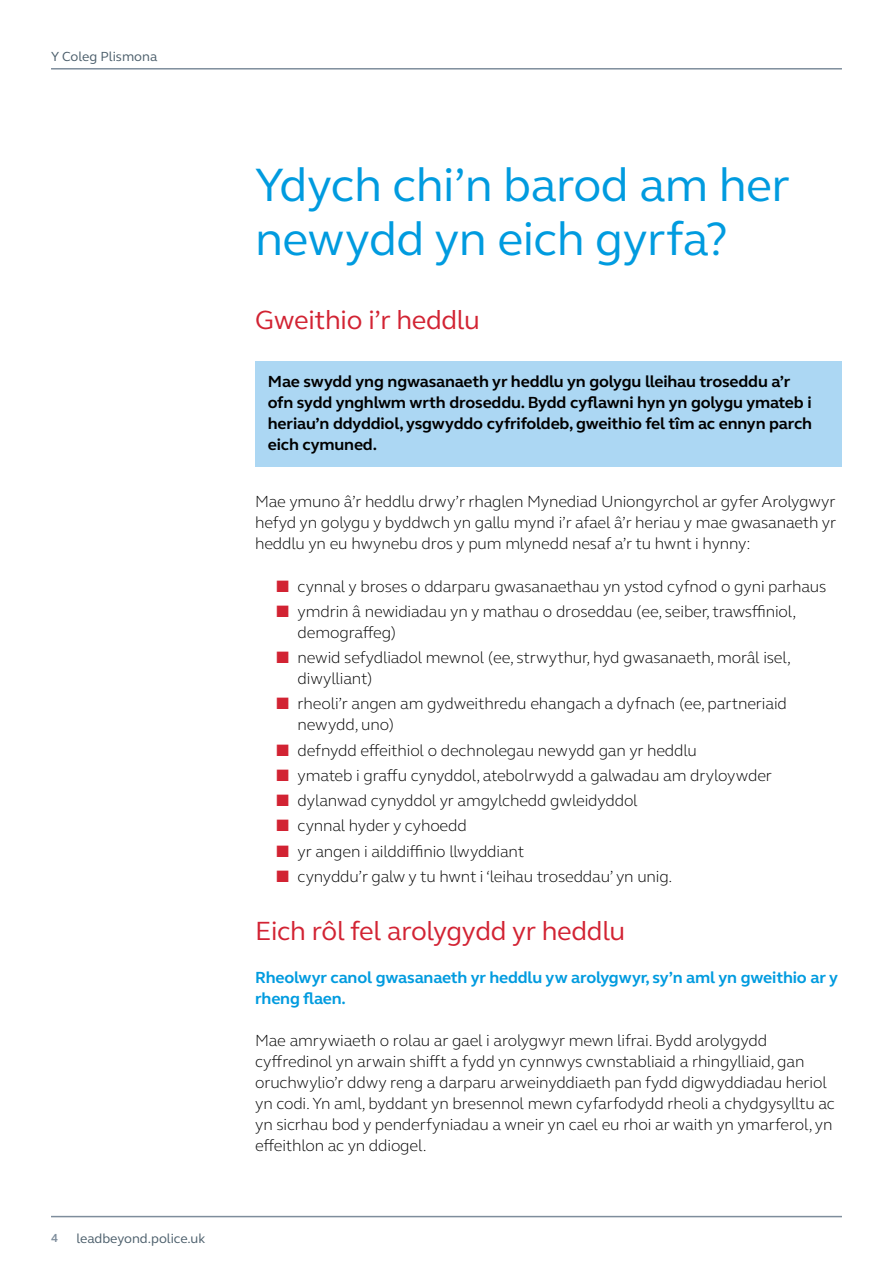
<style>
.page{position:relative;width:893px;height:1263px;background:#fff}
.page>*{position:absolute;margin:0;border:0;box-sizing:border-box;transform-origin:0 0}
.t1{font:48px/54px "FS Elliot Pro";letter-spacing:-.01em;color:#009bdf}
.t2{font:27px "FS Elliot Pro";letter-spacing:-.01em;color:#d22333}
.t3{font:300 16.5px/21px "FS Elliot Pro";letter-spacing:-.01em;color:#000}
.t4{font:700 16.5px/21px "FS Elliot Pro";letter-spacing:-.01em;color:#000}
.t5{font:700 16.5px/21px "FS Elliot Pro";letter-spacing:-.01em;color:#009bdf}
.t6{font:13.5px "FS Elliot Pro";color:#4a5d6a}
.t7{font:700 12px "FS Elliot Pro";color:#7e8d9c}
.s1{color:#d22333}
</style>
<div class="page">
<hr style="left:51px;top:1216px;width:791px;height:1px;background:#7e8d9c">
<hr style="left:51px;top:68px;width:791px;height:2px;background:#7e8d9c">
<div style="left:255px;top:361px;width:587px;height:106px;background:#acd7f3"></div>
<p class="t6" style="left:51px;top:48px;width:108px">Y Coleg Plismona</p>
<p class="t7" style="left:51px;top:1230px;width:8px">4</p>
<p class="t6" style="left:77px;top:1230px;width:130px">leadbeyond.police.uk</p>
<h1 class="t1" style="left:255px;top:157px;width:536px">Ydych chi’n barod am her newydd yn eich gyrfa?</h1>
<h2 class="t2" style="left:255px;top:301px;width:226px">Gweithio i’r heddlu</h2>
<p class="t4" style="left:268px;top:370px;width:546px">Mae swydd yng ngwasanaeth yr heddlu yn golygu lleihau troseddu a’r ofn sydd ynghlwm wrth droseddu. Bydd cyflawni hyn yn golygu ymateb i heriau’n ddyddiol, ysgwyddo cyfrifoldeb, gweithio fel tîm ac ennyn parch eich cymuned.</p>
<p class="t3" style="left:255px;top:491px;width:583px;text-align:justify">Mae ymuno â’r heddlu drwy’r rhaglen Mynediad Uniongyrchol ar gyfer Arolygwyr hefyd yn golygu y byddwch yn gallu mynd i’r afael â’r heriau y mae gwasanaeth yr heddlu yn eu hwynebu dros y pum mlynedd nesaf a’r tu hwnt i hynny:</p>
<p class="t3" style="left:276px;top:575px;width:552px"><span class="s1">■</span> cynnal y broses o ddarparu gwasanaethau yn ystod cyfnod o gyni parhaus</p>
<p class="t3" style="left:298px;top:600px;width:500px;text-indent:-21px"><span class="s1">■</span> ymdrin â newidiadau yn y mathau o droseddau (ee, seiber, trawsffiniol, demograffeg)</p>
<p class="t3" style="left:298px;top:646px;width:495px;text-indent:-21px"><span class="s1">■</span> newid sefydliadol mewnol (ee, strwythur, hyd gwasanaeth, morâl isel, diwylliant)</p>
<p class="t3" style="left:298px;top:693px;width:491px;text-indent:-21px"><span class="s1">■</span> rheoli’r angen am gydweithredu ehangach a dyfnach (ee, partneriaid newydd, uno)</p>
<p class="t3" style="left:276px;top:739px;width:422px"><span class="s1">■</span> defnydd effeithiol o dechnolegau newydd gan yr heddlu</p>
<p class="t3" style="left:276px;top:764px;width:497px"><span class="s1">■</span> ymateb i graffu cynyddol, atebolrwydd a galwadau am dryloywder</p>
<p class="t3" style="left:276px;top:789px;width:363px"><span class="s1">■</span> dylanwad cynyddol yr amgylchedd gwleidyddol</p>
<p class="t3" style="left:276px;top:815px;width:192px"><span class="s1">■</span> cynnal hyder y cyhoedd</p>
<p class="t3" style="left:276px;top:840px;width:249px"><span class="s1">■</span> yr angen i ailddiffinio llwyddiant</p>
<p class="t3" style="left:276px;top:865px;width:398px"><span class="s1">■</span> cynyddu’r galw y tu hwnt i ‘leihau troseddau’ yn unig.</p>
<h2 class="t2" style="left:255px;top:913px;width:372px">Eich rôl fel arolygydd yr heddlu</h2>
<p class="t5" style="left:255px;top:966px;width:584px">Rheolwyr canol gwasanaeth yr heddlu yw arolygwyr, sy’n aml yn gweithio ar y rheng flaen.</p>
<p class="t3" style="left:255px;top:1029px;width:581px">Mae amrywiaeth o rolau ar gael i arolygwyr mewn lifrai. Bydd arolygydd cyffredinol yn arwain shifft a fydd yn cynnwys cwnstabliaid a rhingylliaid, gan oruchwylio’r ddwy reng a darparu arweinyddiaeth pan fydd digwyddiadau heriol yn codi. Yn aml, byddant yn bresennol mewn cyfarfodydd rheoli a chydgysylltu ac yn sicrhau bod y penderfyniadau a wneir yn cael eu rhoi ar waith yn ymarferol, yn effeithlon ac yn ddiogel.</p>
</div>
